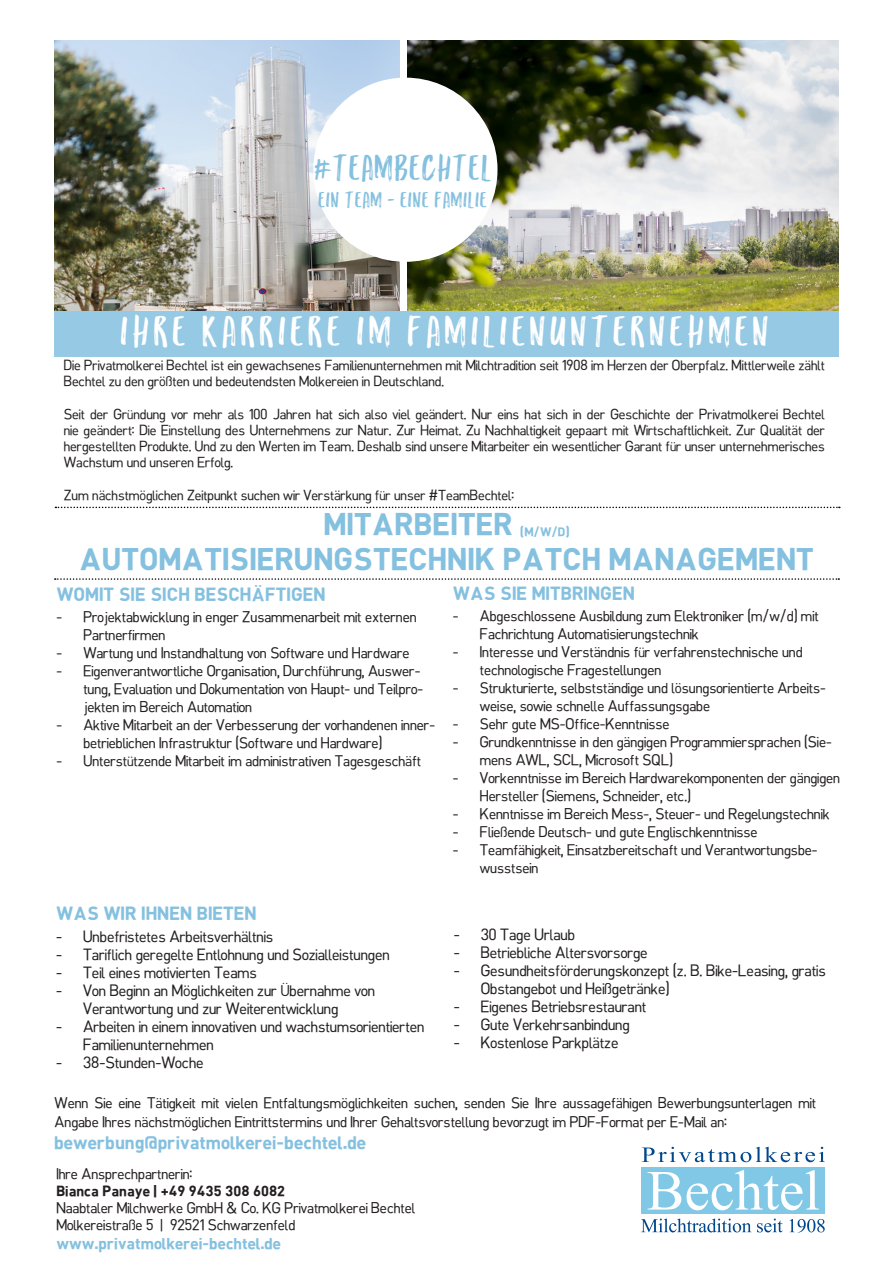
<style>
.page{position:relative;width:893px;height:1263px;background:#fff}
.page>*{position:absolute;margin:0;border:0;box-sizing:border-box;transform-origin:0 0}
.t1{font:37.5px "Bechtel 092023";letter-spacing:.075em;color:#fff}
.t2{font:31.5px "Bechtel 092023";color:#84c0df}
.t3{font:700 30px "Bechtel Sans 2023 Neu";color:#84c0df}
.t4{font:19.5px "Bechtel 092023";color:#84c0df}
.t5{font:700 18px "Bechtel Sans 2023 Neu";color:#84c0df}
.t6{font:700 15.75px "Bechtel Sans 2023 Neu";color:#84c0df}
.t7{font:15px/18px "Bechtel Sans 2023 Neu";color:#231f20}
.t8{font:14.25px/18px "Bechtel Sans 2023 Neu";color:#231f20}
.t9{font:700 14.25px "Bechtel Sans 2023 Neu";color:#231f20}
.t10{font:13.5px/16.2px "Bechtel Sans 2023 Neu";color:#231f20}
.t11{font:700 12px "Bechtel Sans 2023 Neu";color:#84c0df}
</style>
<div class="page">
<div style="left:642px;top:1167px;width:183px;height:46px;background:#81c8e7"></div>
<svg style="left:648px;top:1172px;width:33px;height:37px"></svg>
<svg style="left:687px;top:1170px;width:132px;height:40px"></svg>
<svg style="left:642px;top:1147px;width:183px;height:15px"></svg>
<svg style="left:641px;top:1218px;width:110px;height:14px"></svg>
<svg style="left:757px;top:1218px;width:26px;height:14px"></svg>
<svg style="left:789px;top:1219px;width:36px;height:13px"></svg>
<svg style="left:55px;top:507px;width:785px;height:1px"></svg>
<svg style="left:55px;top:578px;width:784px;height:2px"></svg>
<div style="left:54px;top:311px;width:785px;height:45px;background:#96c9e3"></div>
<img style="left:55px;top:40px;width:344px;height:271px">
<img style="left:408px;top:40px;width:431px;height:271px">
<div style="left:313px;top:78px;width:184px;height:184px;background:#fff;border-radius:50%"></div>
<p class="t2" style="left:313px;top:151px;width:180px">#TEAMBECHTEL</p>
<p class="t4" style="left:318px;top:189px;width:171px">EIN TEAM - EINE FAMILIE</p>
<p class="t1" style="left:119px;top:311px;width:651px">IHRE KARRIERE IM FAMILIENUNTERNEHMEN</p>
<p class="t10" style="left:64px;top:358px;width:763px">Die Privatmolkerei Bechtel ist ein gewachsenes Familienunternehmen mit Milchtradition seit 1908 im Herzen der Oberpfalz. Mittlerweile zählt<br>Bechtel zu den größten und bedeutendsten Molkereien in Deutschland.</p>
<p class="t10" style="left:64px;top:406px;width:763px;text-align:justify">Seit der Gründung vor mehr als 100 Jahren hat sich also viel geändert. Nur eins hat sich in der Geschichte der Privatmolkerei Bechtel nie geändert: Die Einstellung des Unternehmens zur Natur. Zur Heimat. Zu Nachhaltigkeit gepaart mit Wirtschaftlichkeit. Zur Qualität der hergestellten Produkte. Und zu den Werten im Team. Deshalb sind unsere Mitarbeiter ein wesentlicher Garant für unser unternehmerisches Wachstum und unseren Erfolg.</p>
<p class="t10" style="left:64px;top:487px;width:452px">Zum nächstmöglichen Zeitpunkt suchen wir Verstärkung für unser #TeamBechtel:</p>
<p class="t3" style="left:323px;top:508px;width:191px">MITARBEITER</p>
<p class="t11" style="left:520px;top:525px;width:51px">(M/W/D)</p>
<p class="t3" style="left:79px;top:542px;width:736px">AUTOMATISIERUNGSTECHNIK PATCH MANAGEMENT</p>
<p class="t5" style="left:56px;top:584px;width:271px">WOMIT SIE SICH BESCHÄFTIGEN</p>
<p class="t8" style="left:83px;top:609px;width:335px;text-indent:-27px">- Projektabwicklung in enger Zusammenarbeit mit externen<br>Partnerfirmen</p>
<p class="t8" style="left:56px;top:645px;width:355px">- Wartung und Instandhaltung von Software und Hardware</p>
<p class="t8" style="left:83px;top:663px;width:341px;text-indent:-27px">- Eigenverantwortliche Organisation, Durchführung, Auswer&shy;tung, Evaluation und Dokumentation von Haupt- und Teilpro&shy;jekten im Bereich Automation</p>
<p class="t8" style="left:83px;top:717px;width:353px;text-indent:-27px">- Aktive Mitarbeit an der Verbesserung der vorhandenen inner&shy;betrieblichen Infrastruktur (Software und Hardware)</p>
<p class="t8" style="left:56px;top:753px;width:366px">- Unterstützende Mitarbeit im administrativen Tagesgeschäft</p>
<p class="t5" style="left:56px;top:903px;width:202px">WAS WIR IHNEN BIETEN</p>
<p class="t7" style="left:56px;top:929px;width:219px">- Unbefristetes Arbeitsverhältnis</p>
<p class="t7" style="left:56px;top:947px;width:335px">- Tariflich geregelte Entlohnung und Sozialleistungen</p>
<p class="t7" style="left:56px;top:965px;width:202px">- Teil eines motivierten Teams</p>
<p class="t7" style="left:83px;top:983px;width:293px;text-indent:-27px">- Von Beginn an Möglichkeiten zur Übernahme von<br>Verantwortung und zur Weiterentwicklung</p>
<p class="t7" style="left:83px;top:1019px;width:343px;text-indent:-27px">- Arbeiten in einem innovativen und wachstumsorientierten<br>Familienunternehmen</p>
<p class="t7" style="left:56px;top:1055px;width:149px">- 38-Stunden-Woche</p>
<p class="t5" style="left:453px;top:583px;width:183px">WAS SIE MITBRINGEN</p>
<p class="t8" style="left:480px;top:608px;width:340px;text-indent:-27px">- Abgeschlossene Ausbildung zum Elektroniker (m/w/d) mit<br>Fachrichtung Automatisierungstechnik</p>
<p class="t8" style="left:480px;top:644px;width:324px;text-indent:-27px">- Interesse und Verständnis für verfahrenstechnische und technologische Fragestellungen</p>
<p class="t8" style="left:480px;top:680px;width:347px;text-indent:-27px">- Strukturierte, selbstständige und lösungsorientierte Arbeits&shy;weise, sowie schnelle Auffassungsgabe</p>
<p class="t8" style="left:453px;top:716px;width:218px">- Sehr gute MS-Office-Kenntnisse</p>
<p class="t8" style="left:480px;top:734px;width:353px;text-indent:-27px">- Grundkenntnisse in den gängigen Programmiersprachen (Sie&shy;mens AWL, SCL, Microsoft SQL)</p>
<p class="t8" style="left:480px;top:770px;width:362px;text-indent:-27px">- Vorkenntnisse im Bereich Hardwarekomponenten der gängigen<br>Hersteller (Siemens, Schneider, etc.)</p>
<p class="t8" style="left:453px;top:806px;width:378px">- Kenntnisse im Bereich Mess-, Steuer- und Regelungstechnik</p>
<p class="t8" style="left:453px;top:824px;width:306px">- Fließende Deutsch- und gute Englischkenntnisse</p>
<p class="t8" style="left:480px;top:842px;width:339px;text-indent:-27px">- Teamfähigkeit, Einsatzbereitschaft und Verantwortungsbe&shy;wusstsein</p>
<p class="t7" style="left:454px;top:926px;width:123px">- 30 Tage Urlaub</p>
<p class="t7" style="left:454px;top:944px;width:195px">- Betriebliche Altersvorsorge</p>
<p class="t7" style="left:481px;top:962px;width:346px;text-indent:-27px">- Gesundheitsförderungskonzept (z. B. Bike-Leasing, gratis<br>Obstangebot und Heißgetränke)</p>
<p class="t7" style="left:454px;top:998px;width:194px">- Eigenes Betriebsrestaurant</p>
<p class="t7" style="left:454px;top:1016px;width:177px">- Gute Verkehrsanbindung</p>
<p class="t7" style="left:454px;top:1034px;width:166px">- Kostenlose Parkplätze</p>
<p class="t8" style="left:55px;top:1094px;width:763px;line-height:18.9px">Wenn Sie eine Tätigkeit mit vielen Entfaltungsmöglichkeiten suchen, senden Sie Ihre aussagefähigen Bewerbungsunterlagen mit<br>Angabe Ihres nächstmöglichen Eintrittstermins und Ihrer Gehaltsvorstellung bevorzugt im PDF-Format per E-Mail an:</p>
<p class="t5" style="left:54px;top:1132px;width:314px">bewerbung@privatmolkerei-bechtel.de</p>
<p class="t8" style="left:56px;top:1166px;width:138px">Ihre Ansprechpartnerin:</p>
<p class="t9" style="left:56px;top:1183px;width:230px">Bianca Panaye | +49 9435 308 6082</p>
<p class="t8" style="left:56px;top:1200px;width:360px">Naabtaler Milchwerke GmbH &amp; Co. KG Privatmolkerei Bechtel</p>
<p class="t8" style="left:56px;top:1217px;width:240px">Molkereistraße 5 | 92521 Schwarzenfeld</p>
<p class="t6" style="left:56px;top:1235px;width:226px">www.privatmolkerei-bechtel.de</p>
</div>
